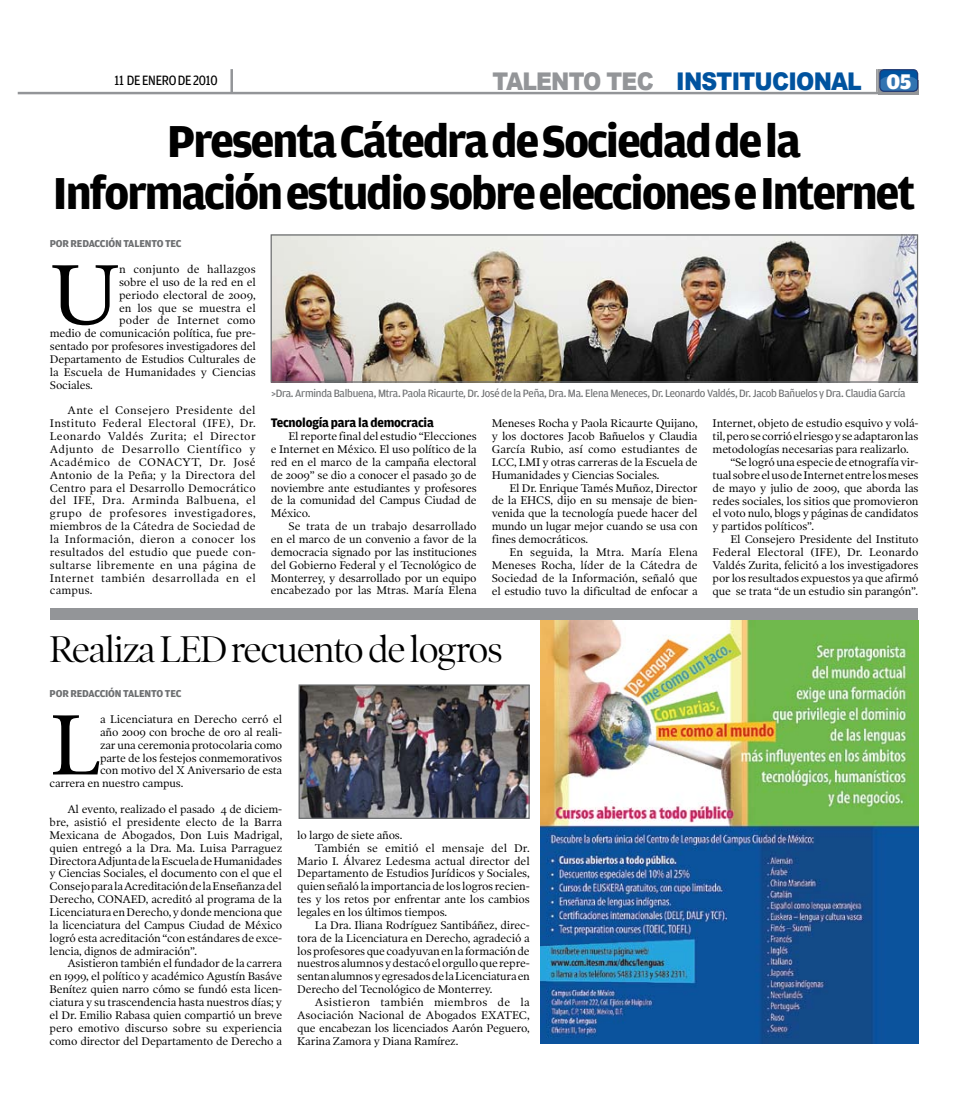
<style>
.page{position:relative;width:968px;height:1113px;background:#fff}
.page>*{position:absolute;margin:0;border:0;box-sizing:border-box;transform-origin:0 0}
.t1{font:86.38px "Poynter OS Text One";color:#000}
.t2{font:700 47.5px/51.5px "Amplitude";letter-spacing:-.04em;color:#000;text-align:center}
.t3{font:37.5px "Poynter OS Display";letter-spacing:-.03em;color:#000}
.t4{font:900 24.38px "Arial";letter-spacing:-.035em;color:#00539f;scale:.9 1}
.t5{font:14.38px "Amplitude";letter-spacing:-.015em;color:#000;scale:.9 1}
.t6{font:700 13.12px "Amplitude";letter-spacing:-.015em;color:#000}
.t7{font:11.25px/12.9px "Poynter OS Text One";letter-spacing:-.015em;color:#000;text-align:justify}
.t8{font:11.25px "Amplitude";letter-spacing:-.02em;color:#6d6f71}
.t9{font:11.25px "Poynter OS Text One";letter-spacing:.01em;color:#000}
.t10{font:11.25px "Poynter OS Text One";letter-spacing:.005em;color:#000}
.t11{font:11.25px "Poynter OS Text One";letter-spacing:.025em;color:#000}
.t12{font:700 10.62px "Amplitude";letter-spacing:-.015em;color:#6d6f71}
.s1{color:#939598}
.s2{font-family:"Amplitude";font-size:22.5px;color:#fff}
</style>
<div class="page">
<div style="left:898px;top:80px;width:20px;height:14px;background:#939598"></div>
<hr style="left:18px;top:92px;width:900px;height:2px;background:#939598">
<hr style="left:230px;top:69px;width:3px;height:24px;background:#939598">
<div style="left:879px;top:69px;width:39px;height:23px;border:1px solid #223a74;border-radius:4px"></div>
<svg style="left:876px;top:69px;width:40px;height:23px"></svg>
<img style="left:540px;top:620px;width:378px;height:424px">
<div style="left:50px;top:608px;width:867px;height:12px;background:#939598"></div>
<img style="left:272px;top:236px;width:644px;height:144px">
<div style="left:270px;top:234px;width:648px;height:148px;border:1px solid #6d6f71"></div>
<img style="left:300px;top:686px;width:227px;height:131px">
<div style="left:298px;top:684px;width:231px;height:135px;border:1px solid #6d6f71"></div>
<p class="t5" style="left:114px;top:72px;width:116px">11 DE ENERO DE 2010</p>
<h3 class="t4" style="left:492px;top:68px;width:466px"><span class="s1">TALENTO TEC</span> I NSTITUCIONAL <span class="s2">05</span></h3>
<h2 class="t2" style="left:53px;top:116px;width:863px">Presenta Cátedra de Sociedad de la<br>Información estudio sobre elecciones e Internet</h2>
<p class="t12" style="left:50px;top:238px;width:133px">POR REDACCIÓN TALENTO TEC</p>
<h1 class="t1" style="left:50px;top:241px;width:72px">U</h1>
<p class="t9" style="left:119px;top:262px;width:138px">n conjunto de hallazgos</p>
<p class="t7" style="left:119px;top:275px;width:138px">sobre el uso de la red en el</p>
<p class="t7" style="left:119px;top:288px;width:138px">periodo electoral de 2009,</p>
<p class="t10" style="left:119px;top:301px;width:138px">en los que se muestra el</p>
<p class="t9" style="left:119px;top:313px;width:138px">poder de Internet como</p>
<p class="t7" style="left:50px;top:327px;width:207px">medio de comunicación política, fue pre-</p>
<p class="t7" style="left:50px;top:339px;width:207px">sentado por profesores investigadores del</p>
<p class="t7" style="left:50px;top:352px;width:207px">Departamento de Estudios Culturales de</p>
<p class="t7" style="left:50px;top:365px;width:207px">la Escuela de Humanidades y Ciencias</p>
<p class="t7" style="left:50px;top:378px;width:44px">Sociales.</p>
<p class="t7" style="left:50px;top:404px;width:207px;text-indent:18px">Ante el Consejero Presidente del Instituto Federal Electoral (IFE), Dr.<br>Leonardo Valdés Zurita; el Director Adjunto de Desarrollo Científico y Académico de CONACYT, Dr. José Antonio de la Peña; y la Directora del Centro para el Desarrollo Democrático del IFE, Dra. Arminda Balbuena, el grupo de profesores investigadores, miembros de la Cátedra de Sociedad de la Información, dieron a conocer los resultados del estudio que puede con&shy;sultarse libremente en una página de Internet también desarrollada en el campus.</p>
<p class="t6" style="left:271px;top:415px;width:164px">Tecnología para la democracia</p>
<p class="t8" style="left:271px;top:387px;width:635px">&gt;Dra. Arminda Balbuena, Mtra. Paola Ricaurte, Dr. José de la Peña, Dra. Ma. Elena Meneces, Dr. Leonardo Valdés, Dr. Jacob Bañuelos y Dra. Claudia García</p>
<p class="t7" style="left:491px;top:417px;width:207px">Meneses Rocha y Paola Ricaurte Quijano, y los doctores Jacob Bañuelos y Claudia García Rubio, así como estudiantes de LCC, LMI y otras carreras de la Escuela de Humanidades y Ciencias Sociales.</p>
<p class="t7" style="left:491px;top:481px;width:207px;text-indent:18px">El Dr. Enrique Tamés Muñoz, Director de la EHCS, dijo en su mensaje de bien&shy;venida que la tecnología puede hacer del mundo un lugar mejor cuando se usa con fines democráticos.</p>
<p class="t7" style="left:491px;top:545px;width:207px;text-indent:18px">En seguida, la Mtra. María Elena Meneses Rocha, líder de la Cátedra de Sociedad de la Información, señaló que el estudio tuvo la dificultad de enfocar a</p>
<p class="t7" style="left:712px;top:417px;width:207px">Internet, objeto de estudio esquivo y volá-</p>
<p class="t7" style="left:712px;top:429px;width:207px">til, pero se corrió el riesgo y se adaptaron las</p>
<p class="t7" style="left:712px;top:442px;width:198px">metodologías necesarias para realizarlo.</p>
<p class="t7" style="left:730px;top:455px;width:190px">“Se logró una especie de etnografía vir-</p>
<p class="t7" style="left:712px;top:468px;width:207px">tual sobre el uso de Internet entre los meses</p>
<p class="t7" style="left:712px;top:481px;width:207px">de mayo y julio de 2009, que aborda las</p>
<p class="t7" style="left:712px;top:494px;width:207px">redes sociales, los sitios que promovieron</p>
<p class="t7" style="left:712px;top:507px;width:207px">el voto nulo, blogs y páginas de candidatos</p>
<p class="t7" style="left:712px;top:519px;width:103px">y partidos políticos”.</p>
<p class="t7" style="left:730px;top:532px;width:190px">El Consejero Presidente del Instituto</p>
<p class="t10" style="left:712px;top:545px;width:207px">Federal Electoral (IFE), Dr. Leonardo</p>
<p class="t7" style="left:712px;top:558px;width:207px">Valdés Zurita, felicitó a los investigadores</p>
<p class="t7" style="left:712px;top:571px;width:207px">por los resultados expuestos ya que afirmó</p>
<p class="t7" style="left:712px;top:584px;width:207px">que se trata “de un estudio sin parangón”.</p>
<p class="t7" style="left:271px;top:429px;width:207px;text-indent:18px">El reporte final del estudio “Elecciones e Internet en México. El uso político de la red en el marco de la campaña electoral de 2009” se dio a conocer el pasado 30 de noviembre ante estudiantes y profesores de la comunidad del Campus Ciudad de México.</p>
<p class="t7" style="left:271px;top:519px;width:207px;text-indent:18px">Se trata de un trabajo desarrollado en el marco de un convenio a favor de la democracia signado por las instituciones del Gobierno Federal y el Tecnológico de Monterrey, y desarrollado por un equipo encabezado por las Mtras. María Elena</p>
<h3 class="t3" style="left:50px;top:628px;width:455px">Realiza LED recuento de logros</h3>
<p class="t12" style="left:50px;top:688px;width:133px">POR REDACCIÓN TALENTO TEC</p>
<h1 class="t1" style="left:50px;top:691px;width:53px">L</h1>
<p class="t7" style="left:100px;top:712px;width:183px">a Licenciatura en Derecho cerró el</p>
<p class="t7" style="left:100px;top:725px;width:183px">año 2009 con broche de oro al reali-</p>
<p class="t7" style="left:100px;top:738px;width:183px">zar una ceremonia protocolaria como</p>
<p class="t7" style="left:100px;top:751px;width:183px">parte de los festejos conmemorativos</p>
<p class="t7" style="left:100px;top:764px;width:183px">con motivo del X Aniversario de esta</p>
<p class="t7" style="left:50px;top:776px;width:135px">carrera en nuestro campus.</p>
<p class="t7" style="left:50px;top:802px;width:234px;text-indent:18px">Al evento, realizado el pasado 4 de diciem&shy;bre, asistió el presidente electo de la Barra Mexicana de Abogados, Don Luis Madrigal, quien entregó a la Dra. Ma. Luisa Parraguez Directora Adjunta de la Escuela de Humanidades y Ciencias Sociales, el documento con el que el Consejo para la Acreditación de la Enseñanza del Derecho, CONAED, acreditó al programa de la Licenciatura en Derecho, y donde menciona que la licenciatura del Campus Ciudad de México logró esta acreditación “con estándares de exce&shy;lencia, dignos de admiración”.</p>
<p class="t7" style="left:50px;top:956px;width:234px;text-indent:18px">Asistieron también el fundador de la carrera en 1999, el político y académico Agustín Basáve Benítez quien narro cómo se fundó esta licen&shy;ciatura y su trascendencia hasta nuestros días; y el Dr. Emilio Rabasa quien compartió un breve pero emotivo discurso sobre su experiencia como director del Departamento de Derecho a</p>
<p class="t7" style="left:297px;top:828px;width:107px">lo largo de siete años.</p>
<p class="t9" style="left:315px;top:841px;width:216px">También se emitió el mensaje del Dr.</p>
<p class="t7" style="left:297px;top:854px;width:234px">Mario I. Álvarez Ledesma actual director del</p>
<p class="t7" style="left:297px;top:867px;width:234px">Departamento de Estudios Jurídicos y Sociales,</p>
<p class="t7" style="left:297px;top:879px;width:234px">quien señaló la importancia de los logros recien-</p>
<p class="t7" style="left:297px;top:892px;width:234px">tes y los retos por enfrentar ante los cambios</p>
<p class="t7" style="left:297px;top:905px;width:151px">legales en los últimos tiempos.</p>
<p class="t7" style="left:315px;top:918px;width:216px">La Dra. Iliana Rodríguez Santibáñez, direc-</p>
<p class="t7" style="left:297px;top:931px;width:234px">tora de la Licenciatura en Derecho, agradeció a</p>
<p class="t7" style="left:297px;top:944px;width:234px">los profesores que coadyuvan en la formación de</p>
<p class="t7" style="left:297px;top:957px;width:234px">nuestros alumnos y destacó el orgullo que repre-</p>
<p class="t7" style="left:297px;top:969px;width:234px">sentan alumnos y egresados de la Licenciatura en</p>
<p class="t7" style="left:297px;top:982px;width:197px">Derecho del Tecnológico de Monterrey.</p>
<p class="t11" style="left:315px;top:995px;width:216px">Asistieron también miembros de la</p>
<p class="t7" style="left:297px;top:1008px;width:234px">Asociación Nacional de Abogados EXATEC,</p>
<p class="t7" style="left:297px;top:1021px;width:234px">que encabezan los licenciados Aarón Peguero,</p>
<p class="t7" style="left:297px;top:1034px;width:163px">Karina Zamora y Diana Ramírez.</p>
</div>
